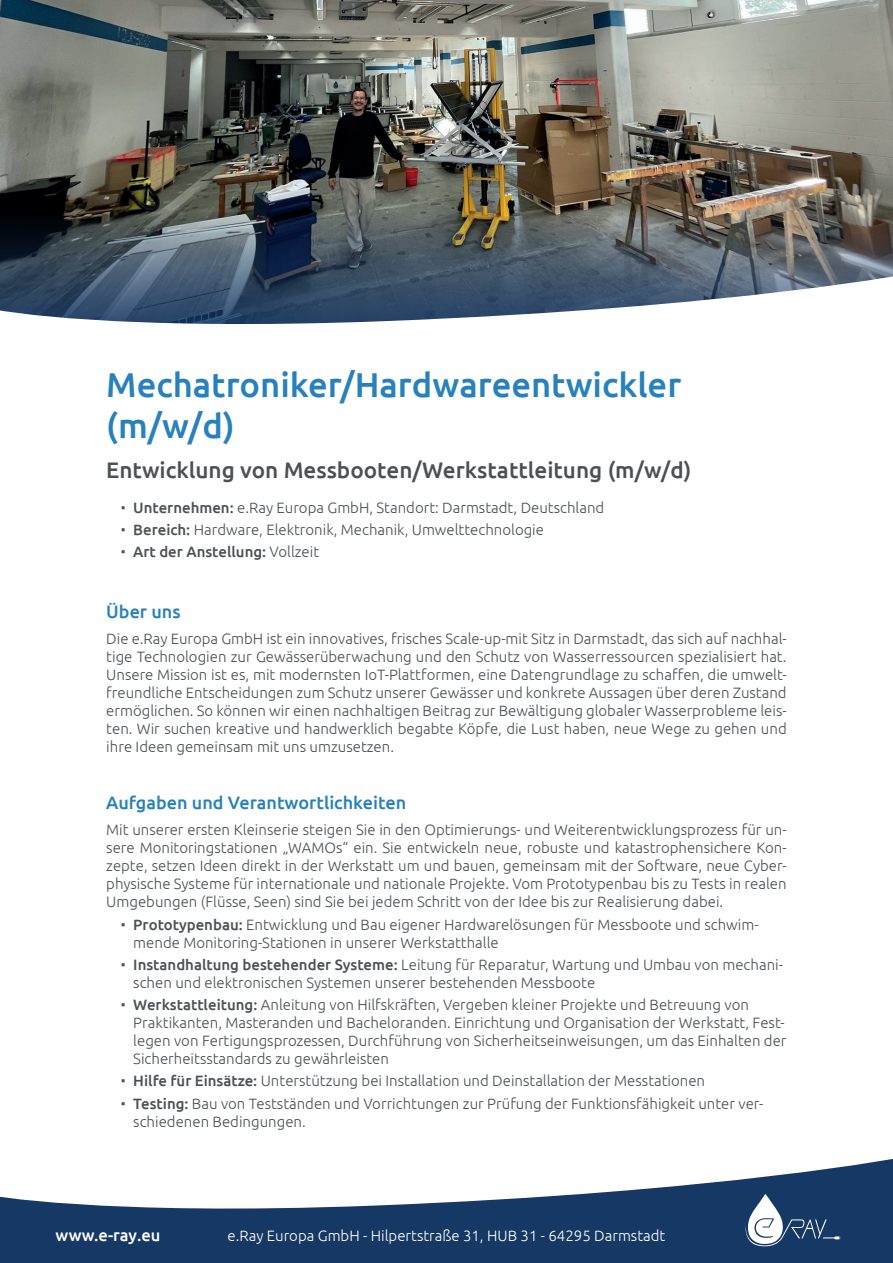
<style>
.page{position:relative;width:893px;height:1263px;background:#fff}
.page>*{position:absolute;margin:0;border:0;box-sizing:border-box;transform-origin:0 0}
.t1{font:500 34.5px/41.4px "Ubuntu";color:#2681bd}
.t2{font:500 22.5px "Ubuntu";color:#4b5053}
.t3{font:500 18px "Ubuntu";color:#2681bd}
.t4{font:500 16.5px "Ubuntu";color:#fff}
.t5{font:300 15px/18px "Ubuntu";color:#4b5053}
.t6{font:300 15px "Ubuntu";color:#fff}
.s1{font-family:"Acumin Variable Concept";font-weight:400}
.s2{font-weight:500}
</style>
<div class="page">
<img style="left:0;top:0;width:893px;height:213px">
<img style="left:0;top:213px;width:893px;height:59px">
<svg style="left:0;top:272px;width:893px;height:52px"></svg>
<svg style="left:0;top:1159px;width:893px;height:104px;fill:#163865"></svg>
<svg style="left:746px;top:1194px;width:94px;height:52px"></svg>
<h1 class="t1" style="left:106px;top:362px;width:576px">Mechatroniker/Hardwareentwickler (m/w/d)</h1>
<h2 class="t2" style="left:106px;top:456px;width:587px">Entwicklung von Messbooten/Werkstattleitung (m/w/d)</h2>
<p class="t5" style="left:121px;top:496px;width:485px;line-height:22.2px"><span class="s1">Ŋ</span> <span class="s2">Unternehmen:</span> e.Ray Europa GmbH, Standort: Darmstadt, Deutschland<br><span class="s1">Ŋ</span> <span class="s2">Bereich:</span> Hardware, Elektronik, Mechanik, Umwelttechnologie<br><span class="s1">Ŋ</span> <span class="s2">Art der Anstellung:</span> Vollzeit</p>
<p class="t3" style="left:106px;top:600px;width:76px">Über uns</p>
<p class="t5" style="left:106px;top:629px;width:682px;text-align:justify">Die e.Ray Europa GmbH ist ein innovatives, frisches Scale-up-mit Sitz in Darmstadt, das sich auf nachhal&shy;tige Technologien zur Gewässerüberwachung und den Schutz von Wasserressourcen spezialisiert hat.<br>Unsere Mission ist es, mit modernsten IoT-Plattformen, eine Datengrundlage zu schaffen, die umwelt&shy;freundliche Entscheidungen zum Schutz unserer Gewässer und konkrete Aussagen über deren Zustand ermöglichen. So können wir einen nachhaltigen Beitrag zur Bewältigung globaler Wasserprobleme leis&shy;ten. Wir suchen kreative und handwerklich begabte Köpfe, die Lust haben, neue Wege zu gehen und ihre Ideen gemeinsam mit uns umzusetzen.</p>
<p class="t3" style="left:106px;top:791px;width:301px">Aufgaben und Verantwortlichkeiten</p>
<p class="t5" style="left:106px;top:820px;width:682px;text-align:justify">Mit unserer ersten Kleinserie steigen Sie in den Optimierungs- und Weiterentwicklungsprozess für un&shy;sere Monitoringstationen „WAMOs“ ein. Sie entwickeln neue, robuste und katastrophensichere Kon&shy;zepte, setzen Ideen direkt in der Werkstatt um und bauen, gemeinsam mit der Software, neue Cyber&shy;physische Systeme für internationale und nationale Projekte. Vom Prototypenbau bis zu Tests in realen Umgebungen (Flüsse, Seen) sind Sie bei jedem Schritt von der Idee bis zur Realisierung dabei.</p>
<p class="t5" style="left:133px;top:915px;width:627px;text-indent:-13px"><span class="s1">Ŋ</span> <span class="s2">Prototypenbau:</span> Entwicklung und Bau eigener Hardwarelösungen für Messboote und schwim&shy;mende Monitoring-Stationen in unserer Werkstatthalle</p>
<p class="t5" style="left:133px;top:955px;width:651px;text-indent:-13px"><span class="s1">Ŋ</span> <span class="s2">Instandhaltung bestehender Systeme:</span> Leitung für Reparatur, Wartung und Umbau von mechani&shy;schen und elektronischen Systemen unserer bestehenden Messboote</p>
<p class="t5" style="left:133px;top:995px;width:655px;text-indent:-13px"><span class="s1">Ŋ</span> <span class="s2">Werkstattleitung:</span> Anleitung von Hilfskräften, Vergeben kleiner Projekte und Betreuung von Praktikanten, Masteranden und Bacheloranden. Einrichtung und Organisation der Werkstatt, Fest&shy;legen von Fertigungsprozessen, Durchführung von Sicherheitseinweisungen, um das Einhalten der Sicherheitsstandards zu gewährleisten</p>
<p class="t5" style="left:121px;top:1069px;width:644px;line-height:22.2px"><span class="s1">Ŋ</span> <span class="s2">Hilfe für Einsätze:</span> Unterstützung bei Installation und Deinstallation der Messtationen<br><span class="s1">Ŋ</span> <span class="s2">Testing:</span> Bau von Testständen und Vorrichtungen zur Prüfung der Funktionsfähigkeit unter ver-</p>
<p class="t5" style="left:133px;top:1112px;width:174px">schiedenen Bedingungen.</p>
<p class="t4" style="left:56px;top:1225px;width:106px">www.e-ray.eu</p>
<p class="t6" style="left:228px;top:1227px;width:439px">e.Ray Europa GmbH - Hilpertstraße 31, HUB 31 - 64295 Darmstadt</p>
</div>
